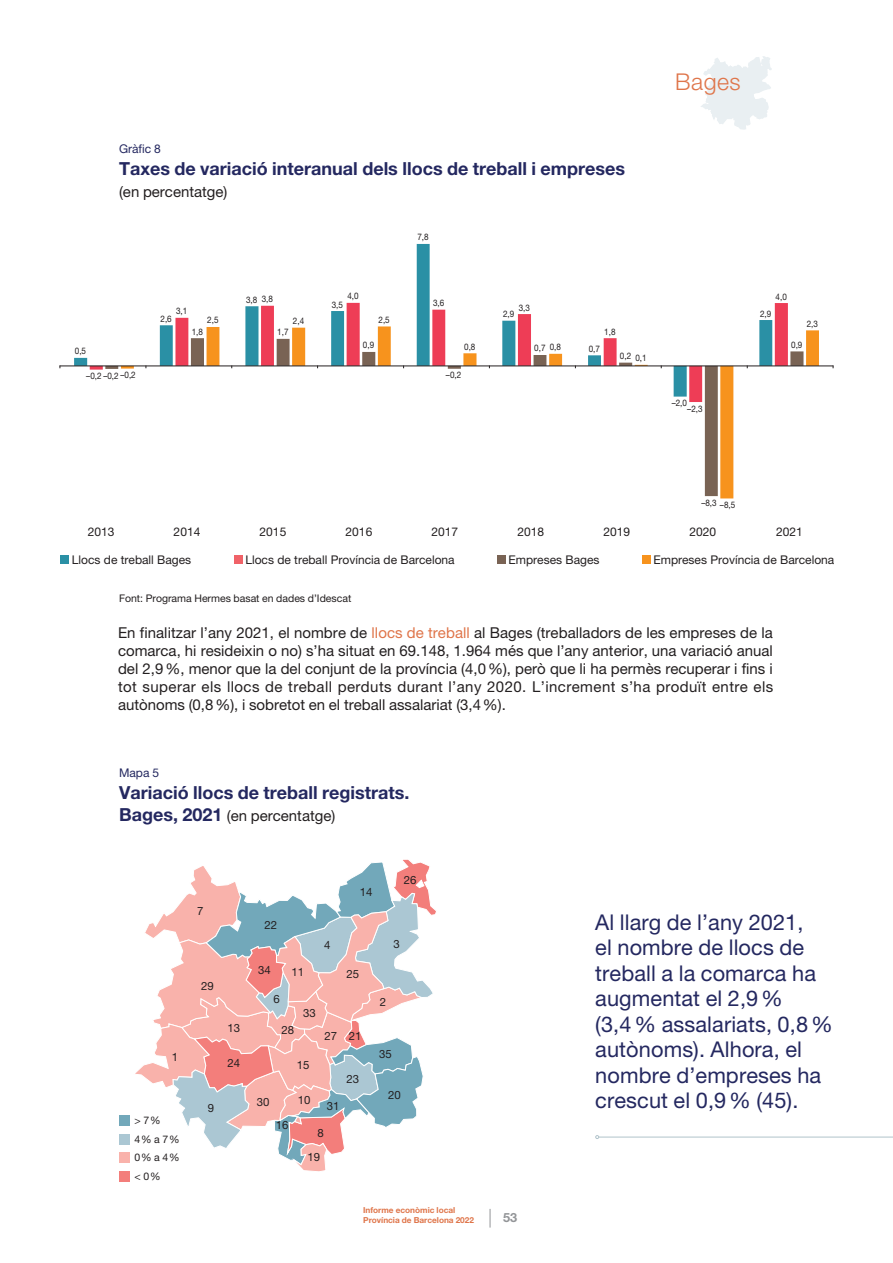
<style>
.page{position:relative;width:893px;height:1263px;background:#fff}
.page>*{position:absolute;margin:0;border:0;box-sizing:border-box;transform-origin:0 0}
.t1{font:300 23.1px "Helvetica Neue LT Std";letter-spacing:.02em;color:#df754a}
.t2{font:21.75px/25.5px "Helvetica Neue LT Std";letter-spacing:.005em;color:#242860}
.t3{font:700 18px "Helvetica Neue LT Std";color:#242860}
.t4{font:15px/18px "Helvetica Neue LT Std";color:#231f20;text-align:justify}
.t5{font:700 12.75px "Helvetica Neue LT Std";color:#939598}
.t6{font:12px "Helvetica Neue LT Std";color:#231f20}
.t7{font:12px "Helvetica Neue LT Std";color:#242860}
.t8{font:11.4px "Helvetica Neue LT Std";color:#231f20}
.t9{font:10.5px/18.5px "Helvetica Neue LT Std";color:#231f20}
.t10{font:9px "Helvetica Neue LT Std";color:#231f20;scale:.9 1}
.t11{font:700 8.25px/9.9px "Helvetica Neue LT Std";color:#df754a}
.s1{color:#df754a}
.s2{font-weight:700;font-size:18px;color:#242860}
</style>
<div class="page">
<svg style="left:490px;top:1209px;width:1px;height:18px"></svg>
<svg style="left:701px;top:56px;width:71px;height:74px"></svg>
<hr style="left:599px;top:1137px;width:294px;height:1px;background:#b1c3cb">
<svg style="left:595px;top:1135px;width:4px;height:4px"></svg>
<svg style="left:135px;top:859px;width:301px;height:313px"></svg>
<div style="left:119px;top:1116px;width:10px;height:10px;background:#72a8ba"></div>
<div style="left:119px;top:1134px;width:10px;height:10px;background:#abc7d3"></div>
<div style="left:119px;top:1171px;width:10px;height:10px;background:#f37e7b"></div>
<div style="left:119px;top:1153px;width:10px;height:10px;background:#f9b2ab"></div>
<div style="left:60px;top:556px;width:9px;height:8px;background:#2a90a5"></div>
<div style="left:234px;top:556px;width:8px;height:8px;background:#f06268"></div>
<div style="left:497px;top:556px;width:9px;height:8px;background:#796354"></div>
<div style="left:642px;top:556px;width:9px;height:8px;background:#f7931d"></div>
<svg style="left:74px;top:244px;width:356px;height:126px"></svg>
<svg style="left:90px;top:303px;width:698px;height:67px"></svg>
<svg style="left:105px;top:338px;width:16px;height:32px"></svg>
<svg style="left:121px;top:326px;width:698px;height:172px"></svg>
<hr style="left:60px;top:366px;width:773px;height:1px;background:#231f20">
<p class="t7" style="left:119px;top:142px;width:43px">Gràfic 8</p>
<p class="t3" style="left:119px;top:158px;width:508px">Taxes de variació interanual dels llocs de treball i empreses</p>
<p class="t4" style="left:119px;top:182px;width:110px">(en percentatge)</p>
<p class="t10" style="left:75px;top:346px;width:14px">0,5</p>
<p class="t10" style="left:86px;top:370px;width:56px">–0,2 –0,2 –0,2</p>
<p class="t10" style="left:176px;top:306px;width:14px">3,1</p>
<p class="t10" style="left:160px;top:313px;width:14px">2,6</p>
<p class="t10" style="left:262px;top:294px;width:14px">3,8</p>
<p class="t10" style="left:347px;top:291px;width:14px">4,0</p>
<p class="t10" style="left:246px;top:294px;width:14px">3,8</p>
<p class="t10" style="left:332px;top:299px;width:14px">3,5</p>
<p class="t10" style="left:207px;top:315px;width:14px">2,5</p>
<p class="t10" style="left:293px;top:316px;width:14px">2,4</p>
<p class="t10" style="left:379px;top:314px;width:14px">2,5</p>
<p class="t10" style="left:192px;top:326px;width:14px">1,8</p>
<p class="t10" style="left:277px;top:327px;width:14px">1,7</p>
<p class="t10" style="left:363px;top:340px;width:14px">0,9</p>
<p class="t10" style="left:417px;top:232px;width:14px">7,8</p>
<p class="t10" style="left:433px;top:298px;width:14px">3,6</p>
<p class="t10" style="left:519px;top:302px;width:14px">3,3</p>
<p class="t10" style="left:503px;top:309px;width:14px">2,9</p>
<p class="t10" style="left:464px;top:341px;width:14px">0,8</p>
<p class="t10" style="left:550px;top:342px;width:14px">0,8</p>
<p class="t10" style="left:534px;top:343px;width:14px">0,7</p>
<p class="t10" style="left:446px;top:370px;width:19px">–0,2</p>
<p class="t10" style="left:604px;top:326px;width:14px">1,8</p>
<p class="t10" style="left:589px;top:343px;width:14px">0,7</p>
<p class="t10" style="left:620px;top:351px;width:14px">0,2</p>
<p class="t10" style="left:635px;top:353px;width:14px">0,1</p>
<h1 class="t1" style="left:675px;top:68px;width:67px">Bages</h1>
<p class="t10" style="left:672px;top:397px;width:19px">–2,0</p>
<p class="t10" style="left:687px;top:403px;width:19px">–2,3</p>
<p class="t10" style="left:776px;top:291px;width:14px">4,0</p>
<p class="t10" style="left:760px;top:308px;width:14px">2,9</p>
<p class="t10" style="left:807px;top:318px;width:14px">2,3</p>
<p class="t10" style="left:791px;top:339px;width:14px">0,9</p>
<p class="t10" style="left:701px;top:497px;width:19px">–8,3</p>
<p class="t10" style="left:720px;top:499px;width:19px">–8,5</p>
<p class="t6" style="left:88px;top:524px;width:28px">2013</p>
<p class="t6" style="left:174px;top:524px;width:28px">2014</p>
<p class="t6" style="left:260px;top:524px;width:28px">2015</p>
<p class="t6" style="left:346px;top:524px;width:28px">2016</p>
<p class="t6" style="left:432px;top:524px;width:28px">2017</p>
<p class="t6" style="left:518px;top:524px;width:28px">2018</p>
<p class="t6" style="left:604px;top:524px;width:28px">2019</p>
<p class="t6" style="left:690px;top:524px;width:28px">2020</p>
<p class="t6" style="left:776px;top:524px;width:28px">2021</p>
<p class="t6" style="left:72px;top:552px;width:121px">Llocs de treball Bages</p>
<p class="t6" style="left:245px;top:552px;width:211px">Llocs de treball Província de Barcelona</p>
<p class="t6" style="left:509px;top:552px;width:92px">Empreses Bages</p>
<p class="t6" style="left:653px;top:552px;width:182px">Empreses Província de Barcelona</p>
<p class="t9" style="left:119px;top:589px;width:234px">Font: Programa Hermes basat en dades d’Idescat</p>
<p class="t4" style="left:118px;top:624px;width:657px">En finalitzar l’any 2021, el nombre de <span class="s1">llocs de treball</span> al Bages (treballadors de les empreses de la comarca, hi resideixin o no) s’ha situat en 69.148, 1.964 més que l’any anterior, una variació anual del 2,9%, menor que la del conjunt de la província (4,0%), però que li ha permès recuperar i fins i tot superar els llocs de treball perduts durant l’any 2020. L’increment s’ha produït entre els autònoms (0,8%), i sobretot en el treball assalariat (3,4%).</p>
<p class="t7" style="left:119px;top:765px;width:42px">Mapa 5</p>
<p class="t3" style="left:119px;top:781px;width:292px">Variació llocs de treball registrats.</p>
<p class="t4" style="left:119px;top:806px;width:218px"><span class="s2">Bages, 2021</span> (en percentatge)</p>
<p class="t8" style="left:172px;top:1050px;width:8px">1</p>
<p class="t9" style="left:135px;top:1111px;width:47px">&gt; 7 %<br>4 % a 7 %<br>0 % a 4 % &lt; 0 %</p>
<p class="t8" style="left:197px;top:904px;width:8px">7</p>
<p class="t8" style="left:201px;top:979px;width:14px">29</p>
<p class="t8" style="left:227px;top:1021px;width:14px">13</p>
<p class="t8" style="left:227px;top:1056px;width:14px">24</p>
<p class="t8" style="left:208px;top:1101px;width:8px">9</p>
<p class="t8" style="left:360px;top:885px;width:14px">14</p>
<p class="t8" style="left:404px;top:873px;width:14px">26</p>
<p class="t8" style="left:264px;top:918px;width:14px">22</p>
<p class="t8" style="left:258px;top:963px;width:14px">34</p>
<p class="t8" style="left:274px;top:992px;width:8px">6</p>
<p class="t8" style="left:291px;top:965px;width:14px">11</p>
<p class="t8" style="left:303px;top:1006px;width:14px">33</p>
<p class="t8" style="left:281px;top:1023px;width:14px">28</p>
<p class="t8" style="left:257px;top:1095px;width:14px">30</p>
<p class="t8" style="left:297px;top:1058px;width:14px">15</p>
<p class="t8" style="left:298px;top:1093px;width:14px">10</p>
<p class="t8" style="left:324px;top:938px;width:8px">4</p>
<p class="t8" style="left:393px;top:937px;width:8px">3</p>
<p class="t8" style="left:346px;top:967px;width:14px">25</p>
<p class="t8" style="left:324px;top:1029px;width:14px">27</p>
<p class="t8" style="left:349px;top:1029px;width:14px">21</p>
<p class="t8" style="left:327px;top:1099px;width:14px">31</p>
<p class="t8" style="left:346px;top:1072px;width:14px">23</p>
<p class="t8" style="left:380px;top:995px;width:8px">2</p>
<p class="t8" style="left:379px;top:1047px;width:14px">35</p>
<p class="t8" style="left:388px;top:1088px;width:14px">20</p>
<p class="t8" style="left:276px;top:1118px;width:14px">16</p>
<p class="t8" style="left:317px;top:1126px;width:8px">8</p>
<p class="t8" style="left:307px;top:1150px;width:14px">19</p>
<p class="t11" style="left:363px;top:1205px;width:112px">Informe econòmic local<br>Província de Barcelona 2022</p>
<p class="t5" style="left:503px;top:1209px;width:16px">53</p>
<h2 class="t2" style="left:595px;top:909px;width:239px">Al llarg de l’any 2021,<br>el nombre de llocs de treball a la comarca ha augmentat el 2,9% (3,4% assalariats, 0,8% autònoms). Alhora, el nombre d’empreses ha crescut el 0,9% (45).</h2>
</div>
